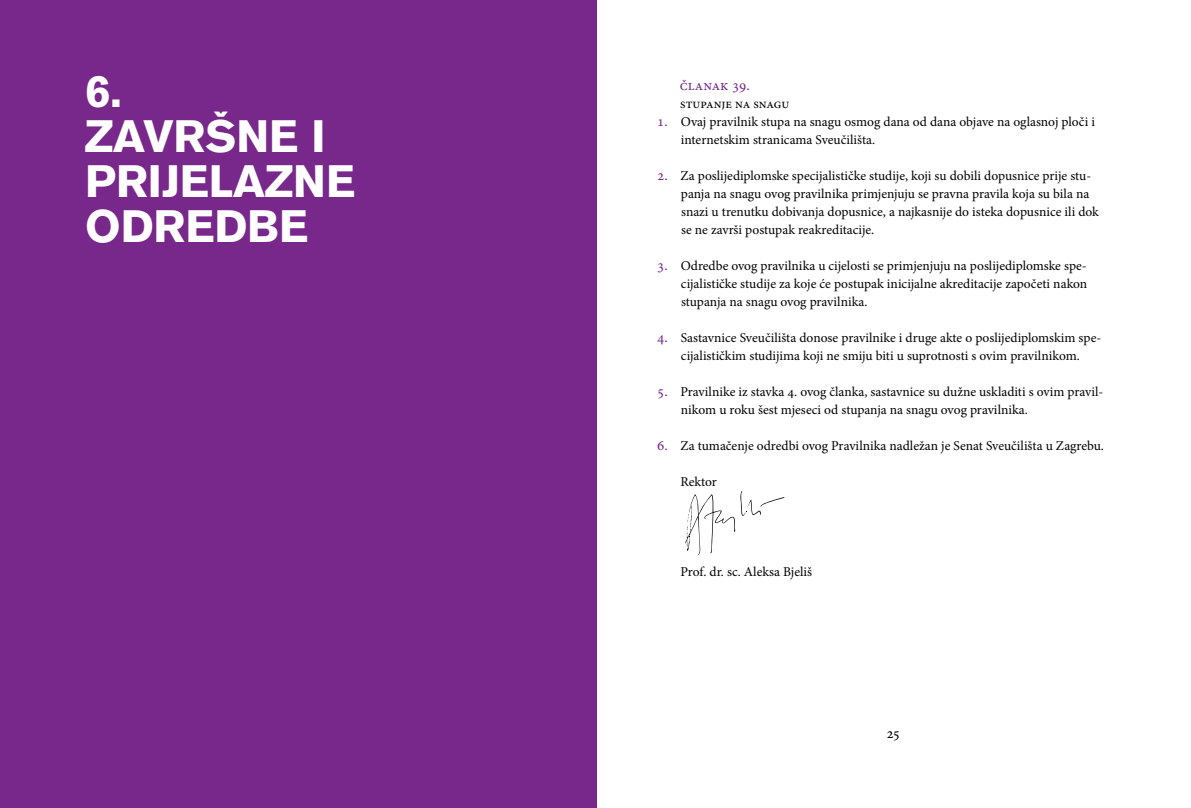
<style>
.page{position:relative;width:1191px;height:808px;background:#fff}
.page>*{position:absolute;margin:0;border:0;box-sizing:border-box;transform-origin:0 0}
.t1{font:700 45px/45px "Akzidenz Grotesk CE";color:#fff}
.t2{font:15px "Minion Pro";color:#78278b}
.t3{font:15px "Minion Pro";color:#000}
.t4{font:13.5px/18px "Minion Pro";color:#000}
</style>
<div class="page">
<div style="left:0;top:0;width:596px;height:808px;background:#78278b"></div>
<svg style="left:685px;top:491px;width:99px;height:65px"></svg>
<h1 class="t1" style="left:85px;top:69px;width:272px">6.<br>ZAVRŠNE I<br>PRIJELAZNE<br>ODREDBE</h1>
<p class="t2" style="left:680px;top:75px;width:72px">članak 39.</p>
<p class="t4" style="left:680px;top:95px;width:416px">stupanje na snagu<br>Ovaj pravilnik stupa na snagu osmog dana od dana objave na oglasnoj ploči i internetskim stranicama Sveučilišta.</p>
<p class="t4" style="left:680px;top:167px;width:420px">Za poslijediplomske specijalističke studije, koji su dobili dopusnice prije stu&shy;panja na snagu ovog pravilnika primjenjuju se pravna pravila koja su bila na snazi u trenutku dobivanja dopusnice, a najkasnije do isteka dopusnice ili dok se ne završi postupak reakreditacije.</p>
<p class="t4" style="left:680px;top:257px;width:408px;text-align:justify">Odredbe ovog pravilnika u cijelosti se primjenjuju na poslijediplomske spe&shy;cijalističke studije za koje će postupak inicijalne akreditacije započeti nakon stupanja na snagu ovog pravilnika.</p>
<p class="t4" style="left:681px;top:329px;width:422px">Sastavnice Sveučilišta donose pravilnike i druge akte o poslijediplomskim spe&shy;cijalističkim studijima koji ne smiju biti u suprotnosti s ovim pravilnikom.</p>
<p class="t4" style="left:680px;top:383px;width:424px">Pravilnike iz stavka 4. ovog članka, sastavnice su dužne uskladiti s ovim pravil&shy;nikom u roku šest mjeseci od stupanja na snagu ovog pravilnika.</p>
<p class="t4" style="left:680px;top:437px;width:425px">Za tumačenje odredbi ovog Pravilnika nadležan je Senat Sveučilišta u Zagrebu.</p>
<p class="t4" style="left:680px;top:473px;width:38px">Rektor</p>
<p class="t2" style="left:657px;top:111px;width:12px">1.</p>
<p class="t2" style="left:657px;top:165px;width:12px">2.</p>
<p class="t2" style="left:657px;top:255px;width:12px">3.</p>
<p class="t2" style="left:657px;top:327px;width:12px">4.</p>
<p class="t2" style="left:657px;top:381px;width:12px">5.</p>
<p class="t2" style="left:657px;top:435px;width:12px">6.</p>
<p class="t4" style="left:680px;top:563px;width:133px">Prof. dr. sc. Aleksa Bjeliš</p>
<p class="t3" style="left:887px;top:723px;width:14px">25</p>
</div>
